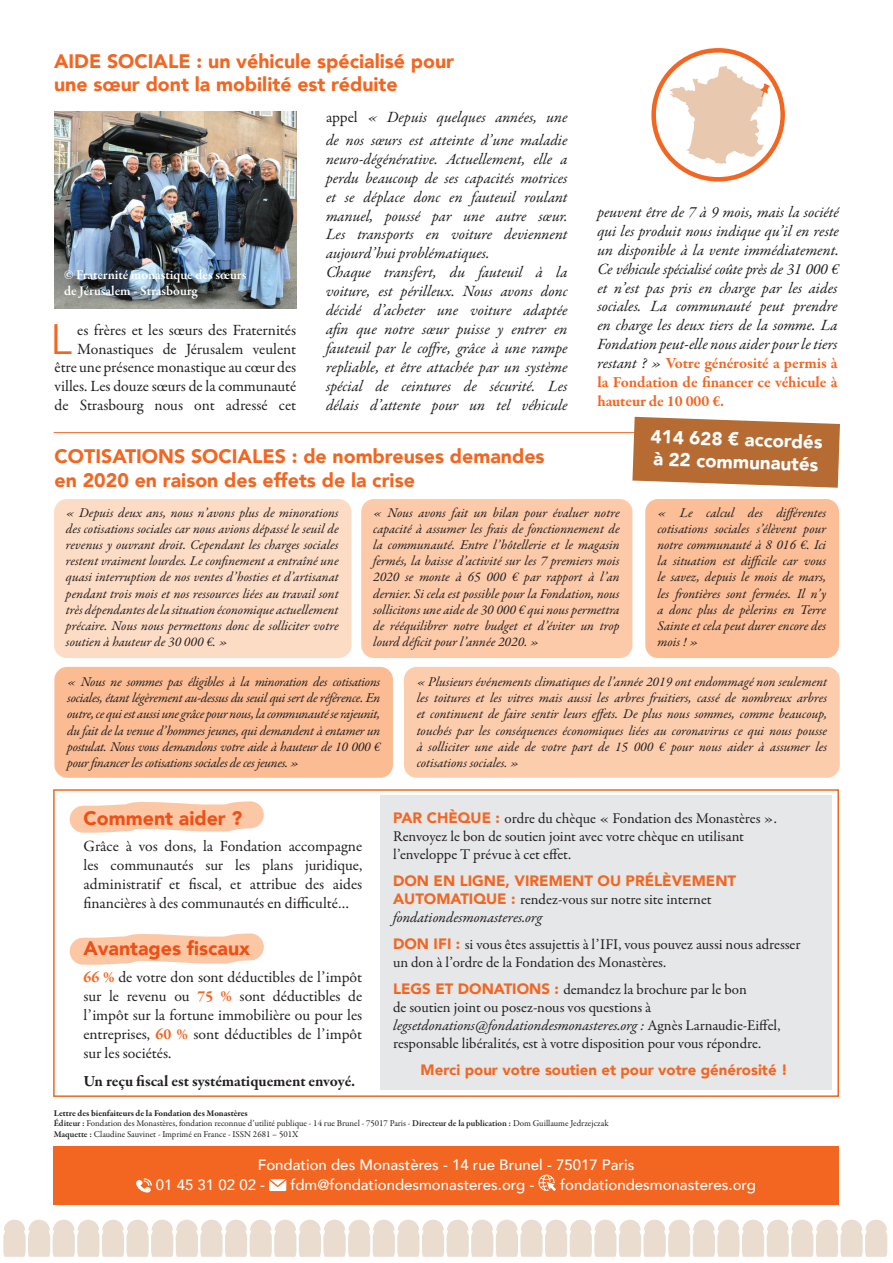
<style>
.page{position:relative;width:893px;height:1263px;background:#fff}
.page>*{position:absolute;margin:0;border:0;box-sizing:border-box;transform-origin:0 0}
.t1{font:42.45px "Avenir";color:#f36621}
.t2{font:900 19.5px/23.4px "Avenir";color:#f36621}
.t3{font:900 18.75px/22.4px "Avenir";color:#fff}
.t4{font:italic 15.75px/18.9px "Garamond Premr Pro";color:#231f20;text-align:justify}
.t5{font:15.75px/18.9px "Garamond Premr Pro";color:#231f20;text-align:justify}
.t6{font:700 15.75px "Garamond Premr Pro";letter-spacing:-.005em;color:#231f20}
.t7{font:15px/18px "Garamond Premr Pro";letter-spacing:-.005em;color:#231f20}
.t8{font:900 15px/18px "Avenir";color:#f36621}
.t9{font:500 15px "Avenir";color:#fff}
.t10{font:italic 13.5px/16.2px "Garamond Premr Pro";letter-spacing:-.005em;color:#231f20;text-align:justify}
.t11{font:600 13.5px/16.2px "Garamond Premr Pro";letter-spacing:-.005em;color:#fff}
.t12{font:9px "Garamond Premr Pro";color:#231f20}
.t13{font:700 9px "Garamond Premr Pro";letter-spacing:-.005em;color:#231f20}
.s1{font-style:normal}
.s2{font-weight:700;font-style:normal;color:#f36621}
.s3{font-weight:700;color:#f36621}
.s4{font-family:"Avenir";font-weight:900;color:#f36621}
.s5{font-family:"Garamond Premr Pro";font-weight:400;color:#231f20}
.s6{font-family:"Garamond Premr Pro";font-weight:400;font-style:italic;color:#231f20}
.s7{font-style:italic}
.s8{font-weight:600}
</style>
<div class="page">
<svg style="left:53px;top:789px;width:786px;height:308px"></svg>
<svg style="left:3px;top:1220px;width:884px;height:37px"></svg>
<hr style="left:54px;top:432px;width:785px;height:1px;background:#f36621">
<div style="left:53px;top:1146px;width:786px;height:58px;background:#f36621"></div>
<svg style="left:136px;top:1178px;width:16px;height:14px"></svg>
<svg style="left:269px;top:1179px;width:17px;height:12px"></svg>
<svg style="left:538px;top:1175px;width:18px;height:16px"></svg>
<div style="left:381px;top:795px;width:451px;height:295px;background:#e6e7e9"></div>
<svg style="left:68px;top:800px;width:197px;height:34px"></svg>
<svg style="left:68px;top:932px;width:197px;height:34px"></svg>
<svg style="left:670px;top:66px;width:100px;height:98px"></svg>
<div style="left:651px;top:48px;width:134px;height:134px;border:4px solid #f36621;border-radius:50%"></div>
<svg style="left:632px;top:417px;width:208px;height:71px;background:#be7b49"></svg>
<div style="left:54px;top:499px;width:297px;height:159px;background:#fddcc5;border-radius:13px"></div>
<div style="left:361px;top:499px;width:271px;height:159px;background:#fccaa8;border-radius:13px"></div>
<div style="left:645px;top:499px;width:194px;height:159px;background:#fbbe96;border-radius:13px"></div>
<div style="left:404px;top:667px;width:436px;height:111px;background:#fccdad;border-radius:13px"></div>
<div style="left:54px;top:667px;width:339px;height:111px;background:#fbbc94;border-radius:13px"></div>
<img style="left:55px;top:111px;width:241px;height:197px">
<p class="t2" style="left:54px;top:49px;width:402px">AIDE SOCIALE : un véhicule spécialisé pour</p>
<p class="t2" style="left:54px;top:72px;width:345px">une sœur dont la mobilité est réduite</p>
<p class="t11" style="left:64px;top:267px;width:184px">© Fraternité monastique des sœurs de Jérusalem - Strasbourg</p>
<p class="t5" style="left:55px;top:321px;width:243px;text-align:right">es frères et les sœurs des Fraternités Monastiques de Jérusalem veulent être une présence monastique au cœur des villes. Les douze sœurs de la communauté de Strasbourg nous ont adressé cet</p>
<p class="t1" style="left:51px;top:314px;width:23px">L</p>
<p class="t4" style="left:326px;top:107px;width:243px;line-height:22.5px"><span class="s1">appel</span> « Depuis quelques années, une de nos sœurs est atteinte d’une maladie</p>
<p class="t4" style="left:326px;top:150px;width:243px">neuro-dégénérative. Actuellement, elle a perdu beaucoup de ses capacités motrices et se déplace donc en fauteuil roulant manuel, poussé par une autre sœur.<br>Les transports en voiture deviennent aujourd’hui problématiques.</p>
<p class="t4" style="left:326px;top:264px;width:243px">Chaque transfert, du fauteuil à la voiture, est périlleux. Nous avons donc décidé d’acheter une voiture adaptée afin que notre sœur puisse y entrer en fauteuil par le coffre, grâce à une rampe repliable, et être attachée par un système spécial de ceintures de sécurité. Les délais d’attente pour un tel véhicule</p>
<p class="t2" style="left:55px;top:444px;width:491px">COTISATIONS SOCIALES : de nombreuses demandes en 2020 en raison des effets de la crise</p>
<p class="t4" style="left:597px;top:203px;width:243px">peuvent être de 7 à 9 mois, mais la société qui les produit nous indique qu’il en reste un disponible à la vente immédiatement.<br>Ce véhicule spécialisé coûte près de 31 000 € et n’est pas pris en charge par les aides sociales. La communauté peut prendre en charge les deux tiers de la somme. La Fondation peut-elle nous aider pour le tiers restant ? » <span class="s2">Votre générosité a permis à la Fondation de financer ce véhicule à hauteur de 10 000 €.</span></p>
<p class="t3" style="left:651px;top:425px;width:173px;rotate:2deg">414 628 € accordés à 22 communautés</p>
<p class="t10" style="left:66px;top:505px;width:274px">« Depuis deux ans, nous n’avons plus de minorations des cotisations sociales car nous avions dépassé le seuil de revenus y ouvrant droit. Cependant les charges sociales restent vraiment lourdes. Le confinement a entraîné une quasi interruption de nos ventes d’hosties et d’artisanat pendant trois mois et nos ressources liées au travail sont très dépendantes de la situation économique actuellement précaire. Nous nous permettons donc de solliciter votre soutien à hauteur de 30 000 €. »</p>
<p class="t10" style="left:373px;top:505px;width:248px">« Nous avons fait un bilan pour évaluer notre capacité à assumer les frais de fonctionnement de la communauté. Entre l’hôtellerie et le magasin fermés, la baisse d’activité sur les 7 premiers mois 2020 se monte à 65 000 € par rapport à l’an dernier. Si cela est possible pour la Fondation, nous sollicitons une aide de 30 000 € qui nous permettra de rééquilibrer notre budget et d’éviter un trop lourd déficit pour l’année 2020. »</p>
<p class="t10" style="left:657px;top:505px;width:170px">« Le calcul des différentes cotisations sociales s’élèvent pour notre communauté à 8 016 €. Ici la situation est difficile car vous le savez, depuis le mois de mars, les frontières sont fermées. Il n’y a donc plus de pèlerins en Terre Sainte et cela peut durer encore des mois ! »</p>
<p class="t10" style="left:417px;top:674px;width:412px">« Plusieurs événements climatiques de l’année 2019 ont endommagé non seulement les toitures et les vitres mais aussi les arbres fruitiers, cassé de nombreux arbres et continuent de faire sentir leurs effets. De plus nous sommes, comme beaucoup, touchés par les conséquences économiques liées au coronavirus ce qui nous pousse à solliciter une aide de votre part de 15 000 € pour nous aider à assumer les cotisations sociales. »</p>
<p class="t10" style="left:67px;top:674px;width:315px">« Nous ne sommes pas éligibles à la minoration des cotisations sociales, étant légèrement au-dessus du seuil qui sert de référence. En outre, ce qui est aussi une grâce pour nous, la communauté se rajeunit, du fait de la venue d’hommes jeunes, qui demandent à entamer un postulat. Nous vous demandons votre aide à hauteur de 10 000 € pour financer les cotisations sociales de ces jeunes. »</p>
<p class="t2" style="left:84px;top:806px;width:160px">Comment aider ?</p>
<p class="t5" style="left:84px;top:837px;width:280px">Grâce à vos dons, la Fondation accompagne les communautés sur les plans juridique, administratif et fiscal, et attribue des aides financières à des communautés en difficulté…</p>
<p class="t2" style="left:84px;top:936px;width:168px">Avantages fiscaux</p>
<p class="t5" style="left:84px;top:968px;width:280px"><span class="s3">66 %</span> de votre don sont déductibles de l’impôt sur le revenu ou <span class="s3">75 %</span> sont déductibles de l’impôt sur la fortune immobilière ou pour les entreprises, <span class="s3">60 %</span> sont déductibles de l’impôt sur les sociétés.</p>
<p class="t6" style="left:84px;top:1071px;width:273px">Un reçu fiscal est systématiquement envoyé.</p>
<p class="t7" style="left:393px;top:810px;width:385px"><span class="s4">PAR CHÈQUE :</span> ordre du chèque « Fondation des Monastères ».<br>Renvoyez le bon de soutien joint avec votre chèque en utilisant l’enveloppe T prévue à cet effet.</p>
<p class="t8" style="left:393px;top:871px;width:345px">DON EN LIGNE, VIREMENT OU PRÉLÈVEMENT<br>AUTOMATIQUE : <span class="s5">rendez-vous sur notre site internet </span><span class="s6">fondationdesmonasteres.org</span></p>
<p class="t7" style="left:393px;top:936px;width:409px"><span class="s4">DON IFI :</span> si vous êtes assujettis à l’IFI, vous pouvez aussi nous adresser un don à l’ordre de la Fondation des Monastères.</p>
<p class="t7" style="left:393px;top:981px;width:389px"><span class="s4">LEGS ET DONATIONS :</span> demandez la brochure par le bon<br>de soutien joint ou posez-nous vos questions à <span class="s7">legsetdonations@fondationdesmonasteres.org :</span> Agnès Larnaudie-Eiffel, responsable libéralités, est à votre disposition pour vous répondre.</p>
<p class="t8" style="left:421px;top:1060px;width:369px">Merci pour votre soutien et pour votre générosité !</p>
<p class="t13" style="left:54px;top:1107px;width:196px">Lettre des bienfaiteurs de la Fondation des Monastères</p>
<p class="t12" style="left:54px;top:1118px;width:557px"><span class="s8">Éditeur :</span> Fondation des Monastères, fondation reconnue d’utilité publique - 14 rue Brunel - 75017 Paris - <span class="s8">Directeur de la publication :</span> Dom Guillaume Jedrzejczak</p>
<p class="t12" style="left:54px;top:1129px;width:246px"><span class="s8">Maquette :</span> Claudine Sauvinet - Imprimé en France - ISSN 2681 – 501X</p>
<p class="t9" style="left:258px;top:1152px;width:378px">Fondation des Monastères - 14 rue Brunel - 75017 Paris</p>
<p class="t9" style="left:156px;top:1171px;width:110px">01 45 31 02 02 -</p>
<p class="t9" style="left:290px;top:1171px;width:245px">fdm@fondationdesmonasteres.org -</p>
<p class="t9" style="left:560px;top:1171px;width:197px">fondationdesmonasteres.org</p>
</div>
